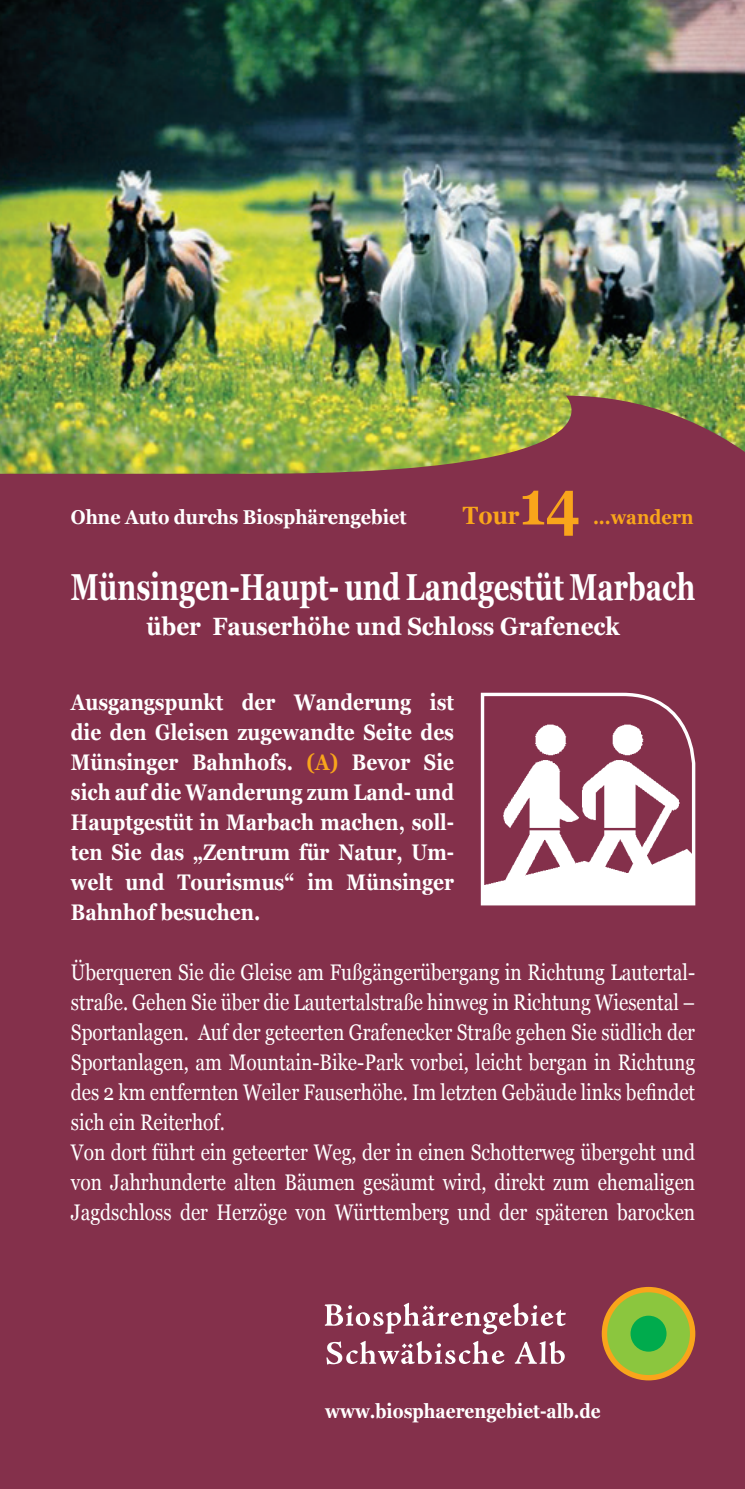
<style>
.page{position:relative;width:745px;height:1489px;background:#fff}
.page>*{position:absolute;margin:0;border:0;box-sizing:border-box;transform-origin:0 0}
.t1{font:700 62.5px "Georgia";color:#f9a51b;scale:.85 1}
.t2{font:700 37.5px "Georgia";color:#fff;scale:.73 1}
.t3{font:700 25px "Georgia";color:#fff;scale:.9 1}
.t4{font:700 25px "Georgia";color:#f9a51b;scale:.9 1}
.t5{font:22.5px/30px "Georgia";color:#fff;scale:.85 1}
.t6{font:700 22.5px/30px "Georgia";color:#fff;text-align:justify;scale:.85 1}
.t7{font:700 20px "Georgia";color:#fff;scale:.9 1}
.t8{font:700 20px "Georgia";color:#fff;scale:.86 1}
.t9{font:700 20px "Georgia";color:#f9a51b;scale:.9 1}
.s1{color:#f9a51b}
</style>
<div class="page">
<img style="left:0;top:0;width:744px;height:395px">
<svg style="left:0;top:395px;width:744px;height:431px;background:#86434a"></svg>
<div style="left:0;top:826px;width:744px;height:662px;background:#84304b"></div>
<svg style="left:479px;top:691px;width:217px;height:215px"></svg>
<svg style="left:601px;top:1286px;width:93px;height:94px;background:#e69e21"></svg>
<div style="left:606px;top:1292px;width:83px;height:82px;background:#8bc63e;border-radius:50%"></div>
<div style="left:630px;top:1315px;width:36px;height:36px;background:#00ab4d;border-radius:50%"></div>
<svg style="left:326px;top:1340px;width:178px;height:24px"></svg>
<svg style="left:514px;top:1341px;width:50px;height:22px"></svg>
<svg style="left:324px;top:1302px;width:241px;height:32px"></svg>
<h1 class="t1" style="left:519px;top:455px;width:73px">14</h1>
<p class="t7" style="left:71px;top:502px;width:374px">Ohne Auto durchs Biosphärengebiet</p>
<p class="t4" style="left:462px;top:497px;width:64px">Tour</p>
<p class="t9" style="left:592px;top:502px;width:113px">...wandern</p>
<h2 class="t2" style="left:71px;top:558px;width:856px">Münsingen-Haupt- und Landgestüt Marbach</h2>
<p class="t3" style="left:146px;top:607px;width:527px">über Fauserhöhe und Schloss Grafeneck</p>
<p class="t6" style="left:71px;top:685px;width:452px">Ausgangspunkt der Wanderung ist die den Gleisen zugewandte Seite des Münsinger Bahnhofs. <span class="s1">(A)</span> Bevor Sie sich auf die Wanderung zum Land- und Hauptgestüt in Marbach machen, soll&shy;ten Sie das „Zentrum für Natur, Um&shy;welt und Tourismus“ im Münsinger Bahnhof besuchen.</p>
<p class="t5" style="left:71px;top:956px;width:735px">Überqueren Sie die Gleise am Fußgängerübergang in Richtung Lautertal&shy;straße. Gehen Sie über die Lautertalstraße hinweg in Richtung Wiesental – Sportanlagen. Auf der geteerten Grafenecker Straße gehen Sie südlich der Sportanlagen, am Mountain-Bike-Park vorbei, leicht bergan in Richtung des 2 km entfernten Weiler Fauserhöhe. Im letzten Gebäude links befindet sich ein Reiterhof.<br>Von dort führt ein geteerter Weg, der in einen Schotterweg übergeht und von Jahrhunderte alten Bäumen gesäumt wird, direkt zum ehemaligen Jagdschloss der Herzöge von Württemberg und der späteren barocken</p>
<p class="t8" style="left:325px;top:1395px;width:321px">www.biosphaerengebiet-alb.de</p>
</div>
